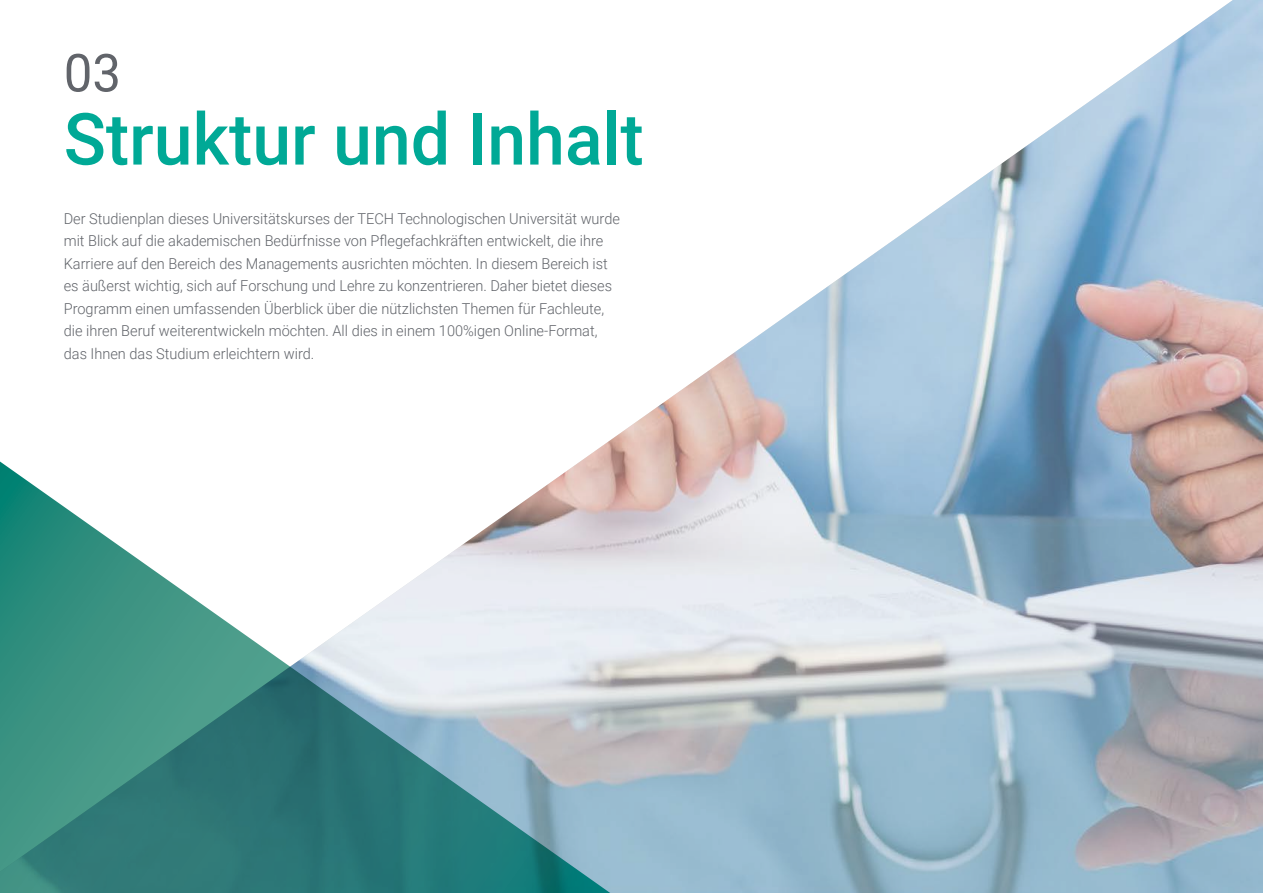
<style>
.page{position:relative;width:1263px;height:893px;background:#fff}
.page>*{position:absolute;margin:0;border:0;box-sizing:border-box;transform-origin:0 0}
.t1{font:500 72px "Roboto";color:#00a996}
.t2{font:52.5px "Roboto";color:#61646a}
.t3{font:300 15px/22.5px "Roboto";color:#61646a}
</style>
<div class="page">
<img style="left:602px;top:0;width:661px;height:893px">
<svg style="left:0;top:446px;width:640px;height:447px"></svg>
<h2 class="t2" style="left:64px;top:36px;width:59px">03</h2>
<h1 class="t1" style="left:64px;top:89px;width:581px">Struktur und Inhalt</h1>
<p class="t3" style="left:64px;top:207px;width:558px">Der Studienplan dieses Universitätskurses der TECH Technologischen Universität wurde mit Blick auf die akademischen Bedürfnisse von Pflegefachkräften entwickelt, die ihre Karriere auf den Bereich des Managements ausrichten möchten. In diesem Bereich ist es äußerst wichtig, sich auf Forschung und Lehre zu konzentrieren. Daher bietet dieses Programm einen umfassenden Überblick über die nützlichsten Themen für Fachleute, die ihren Beruf weiterentwickeln möchten. All dies in einem 100%igen Online-Format, das Ihnen das Studium erleichtern wird.</p>
</div>
